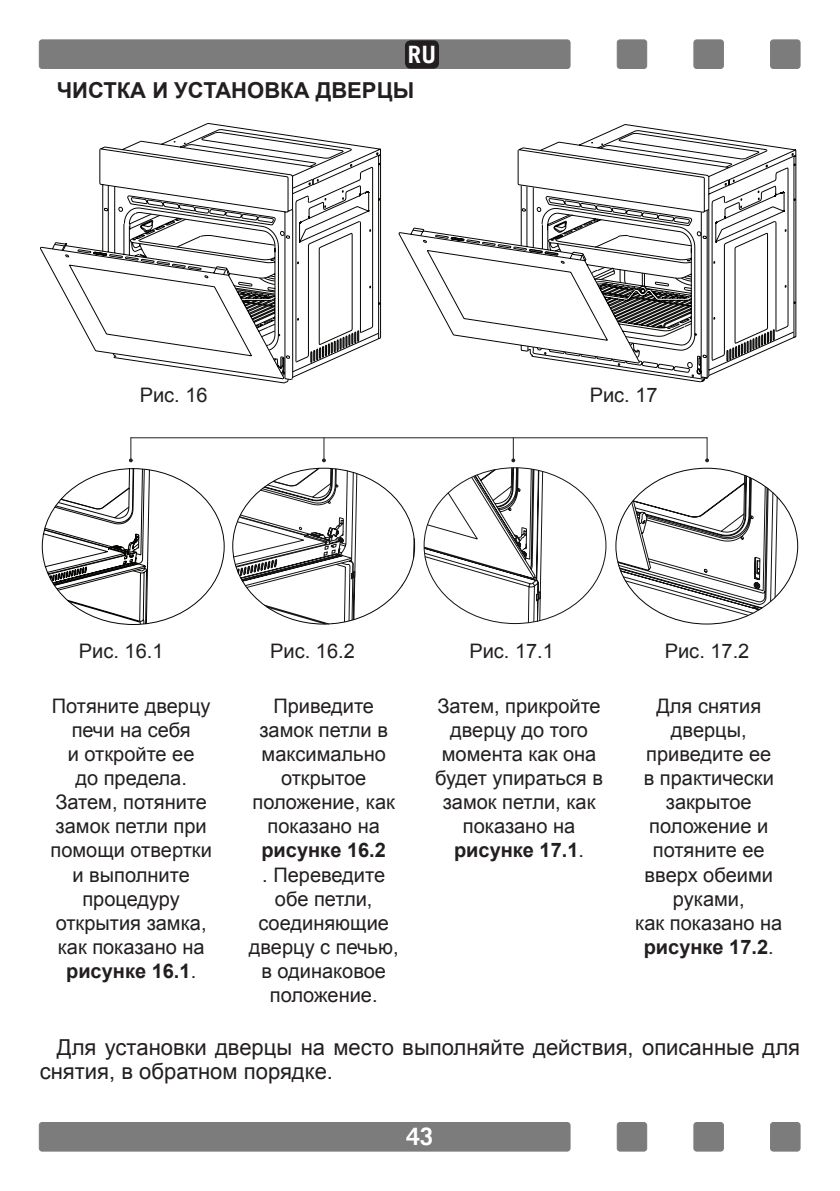
<style>
.page{position:relative;width:840px;height:1191px;background:#fff}
.page>*{position:absolute;margin:0;border:0;box-sizing:border-box;transform-origin:0 0}
.t1{font:700 24px "Trade Gothic";color:#fff}
.t2{font:22px/24px "Arial";color:#231f20}
.t3{font:700 22px "Arial";color:#231f20}
.t4{font:20px/24px "Arial";color:#231f20;text-align:center}
.t5{font:700 20px "Arial";color:#231f20}
.s1{font-weight:700}
</style>
<div class="page">
<div style="left:39px;top:40px;width:530px;height:28px;background:#7d7c7c;border-radius:3px"></div>
<div style="left:39px;top:40px;width:531px;height:29px;border:1px solid #7d7c7c;border-radius:3px"></div>
<div style="left:770px;top:40px;width:29px;height:28px;background:#7d7c7c;border-radius:3px"></div>
<div style="left:769px;top:40px;width:30px;height:29px;border:1px solid #7d7c7c;border-radius:3px"></div>
<div style="left:617px;top:40px;width:29px;height:28px;background:#7d7c7c;border-radius:3px"></div>
<div style="left:616px;top:40px;width:30px;height:29px;border:1px solid #7d7c7c;border-radius:3px"></div>
<div style="left:693px;top:40px;width:30px;height:28px;background:#7d7c7c;border-radius:3px"></div>
<div style="left:693px;top:40px;width:30px;height:29px;border:1px solid #7d7c7c;border-radius:3px"></div>
<div style="left:39px;top:1122px;width:530px;height:29px;background:#7d7c7c;border-radius:3px"></div>
<div style="left:39px;top:1122px;width:531px;height:29px;border:1px solid #7d7c7c;border-radius:3px"></div>
<div style="left:770px;top:1122px;width:29px;height:29px;background:#7d7c7c;border-radius:3px"></div>
<div style="left:769px;top:1122px;width:30px;height:29px;border:1px solid #7d7c7c;border-radius:3px"></div>
<div style="left:617px;top:1122px;width:29px;height:29px;background:#7d7c7c;border-radius:3px"></div>
<div style="left:616px;top:1122px;width:30px;height:29px;border:1px solid #7d7c7c;border-radius:3px"></div>
<div style="left:693px;top:1122px;width:30px;height:29px;background:#7d7c7c;border-radius:3px"></div>
<div style="left:693px;top:1122px;width:30px;height:29px;border:1px solid #7d7c7c;border-radius:3px"></div>
<svg style="left:134px;top:123px;width:247px;height:256px"></svg>
<svg style="left:134px;top:376px;width:158px;height:7px"></svg>
<svg style="left:54px;top:144px;width:325px;height:232px"></svg>
<svg style="left:551px;top:124px;width:245px;height:215px"></svg>
<svg style="left:517px;top:145px;width:276px;height:233px"></svg>
<svg style="left:398px;top:185px;width:309px;height:74px"></svg>
<svg style="left:412px;top:186px;width:295px;height:193px"></svg>
<svg style="left:42px;top:468px;width:183px;height:157px"></svg>
<hr style="left:130px;top:437px;width:577px;height:1px;background:#231f20">
<svg style="left:129px;top:437px;width:3px;height:25px"></svg>
<svg style="left:705px;top:437px;width:3px;height:25px"></svg>
<svg style="left:233px;top:437px;width:181px;height:188px"></svg>
<svg style="left:617px;top:474px;width:160px;height:142px"></svg>
<svg style="left:423px;top:437px;width:183px;height:187px"></svg>
<div style="left:405px;top:40px;width:34px;height:29px;background:#231f20;border-radius:6px"></div>
<p class="t1" style="left:408px;top:40px;width:30px">RU</p>
<p class="t3" style="left:57px;top:76px;width:359px">ЧИСТКА И УСТАНОВКА ДВЕРЦЫ</p>
<p class="t4" style="left:140px;top:383px;width:69px">Рис. 16</p>
<p class="t4" style="left:589px;top:383px;width:69px">Рис. 17</p>
<p class="t4" style="left:79px;top:639px;width:86px">Рис. 16.1</p>
<p class="t4" style="left:270px;top:639px;width:86px">Рис. 16.2</p>
<p class="t4" style="left:469px;top:639px;width:86px">Рис. 17.1</p>
<p class="t4" style="left:664px;top:639px;width:86px">Рис. 17.2</p>
<p class="t4" style="left:50px;top:694px;width:163px">Потяните дверцу печи на себя<br>и откройте ее<br>до предела.<br>Затем, потяните замок петли при помощи отвертки и выполните процедуру открытия замка, как показано на <span class="s1">рисунке 16.1</span>.</p>
<p class="t4" style="left:252px;top:694px;width:144px">Приведите замок петли в максимально открытое положение, как показано на</p>
<p class="t5" style="left:261px;top:837px;width:126px">рисунке 16.2</p>
<p class="t4" style="left:249px;top:862px;width:151px">. Переведите обе петли, соединяющие дверцу с печью, в одинаковое положение.</p>
<p class="t4" style="left:435px;top:694px;width:169px">Затем, прикройте дверцу до того момента как она будет упираться в замок петли, как показано на <span class="s1">рисунке 17.1</span>.</p>
<p class="t4" style="left:635px;top:694px;width:148px">Для снятия дверцы, приведите ее<br>в практически закрытое положение и потяните ее вверх обеими руками,<br>как показано на <span class="s1">рисунке 17.2</span>.</p>
<p class="t2" style="left:40px;top:1035px;width:761px;text-indent:17px">Для установки дверцы на место выполняйте действия, описанные для снятия, в обратном порядке.</p>
<p class="t1" style="left:406px;top:1122px;width:28px">43</p>
</div>
